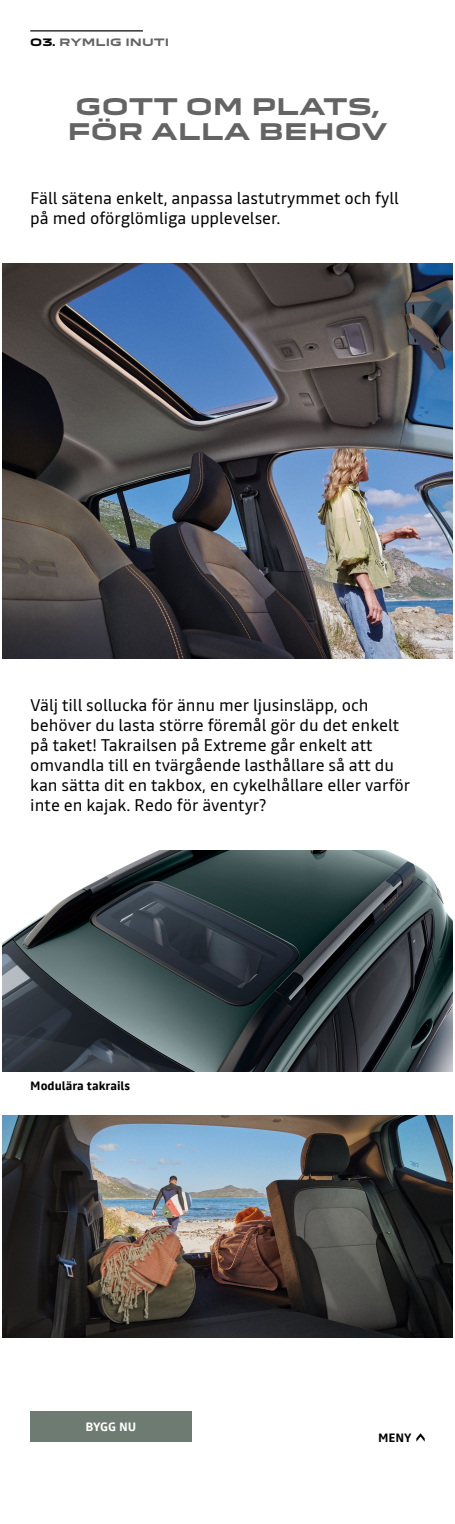
<style>
.page{position:relative;width:455px;height:1524px;background:#fff}
.page>*{position:absolute;margin:0;border:0;box-sizing:border-box;transform-origin:0 0}
.t1{font:700 22.4px/24.4px "Dacia Block Extended";color:#646464;text-align:center}
.t2{font:16.8px/20px "Read";color:#000}
.t3{font:700 12px "Read";color:#000}
.t4{font:700 12px "Read";letter-spacing:-.015em;color:#fff}
.t5{font:700 10px "Dacia Block Extended";color:#646464}
.s1{color:#000}
</style>
<div class="page">
<img style="left:2px;top:263px;width:450px;height:396px">
<img style="left:2px;top:1116px;width:450px;height:221px">
<img style="left:2px;top:850px;width:450px;height:222px">
<hr style="left:30px;top:30px;width:113px;height:1px;background:#000">
<div style="left:30px;top:1411px;width:161px;height:30px;background:#6e7b72"></div>
<svg style="left:416px;top:1433px;width:8px;height:8px"></svg>
<p class="t5" style="left:30px;top:37px;width:140px"><span class="s1">O3.</span> RYMLIG INUTI</p>
<h1 class="t1" style="left:67px;top:95px;width:321px">GOTT OM PLATS,<br>FÖR ALLA BEHOV</h1>
<p class="t2" style="left:30px;top:187px;width:370px">Fäll sätena enkelt, anpassa lastutrymmet och fyll på med oförglömliga upplevelser.</p>
<p class="t2" style="left:30px;top:694px;width:381px">Välj till sollucka för ännu mer ljusinsläpp, och behöver du lasta större föremål gör du det enkelt på taket! Takrailsen på Extreme går enkelt att omvandla till en tvärgående lasthållare så att du kan sätta dit en takbox, en cykelhållare eller varför inte en kajak. Redo för äventyr?</p>
<p class="t3" style="left:30px;top:1077px;width:101px">Modulära takrails</p>
<p class="t4" style="left:85px;top:1418px;width:52px">BYGG NU</p>
<p class="t3" style="left:378px;top:1429px;width:35px">MENY</p>
</div>
